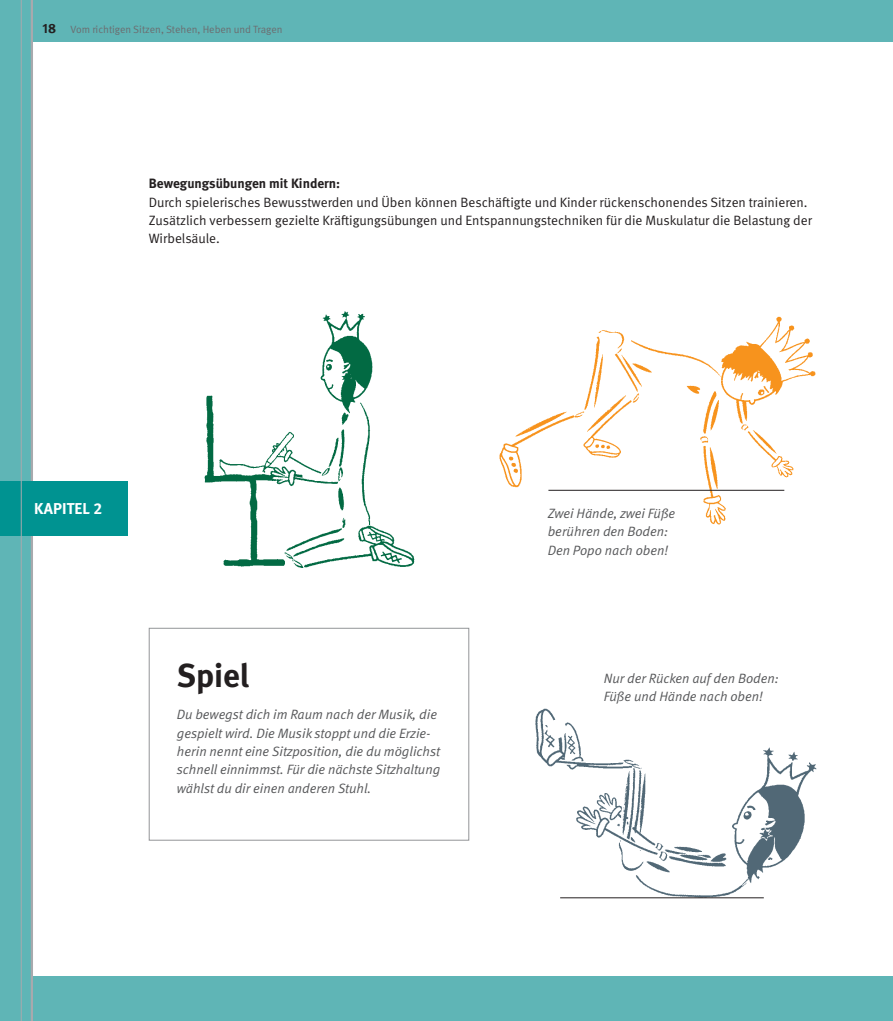
<style>
.page{position:relative;width:893px;height:1021px;background:#fff}
.page>*{position:absolute;margin:0;border:0;box-sizing:border-box;transform-origin:0 0}
.t1{font:700 33px "DGUV Meta";color:#231f20}
.t2{font:700 15.75px "DGUV Meta";letter-spacing:.01em;color:#fff}
.Fl__Text_9{font:italic 13.5px/18.3px "DGUV Meta";color:#57585a}
.Fl__Text_9-2{font:13.5px/18.3px "DGUV Meta";color:#231f20}
.Fl__Text_9-3{font:700 13.5px "DGUV Meta";color:#231f20}
.t3{font:10.5px "DGUV Meta";color:#6c6d70}
.s1{font-weight:700;font-size:13.5px;color:#231f20}
</style>
<div class="page">
<div style="left:0;top:0;width:893px;height:1020px;background:#5fb5b6"></div>
<div style="left:32px;top:43px;width:861px;height:932px;background:#fff"></div>
<hr style="left:31px;top:0;width:2px;height:1020px;background:#a8a9ad">
<div style="left:0;top:481px;width:128px;height:55px;background:#009391"></div>
<hr style="left:21px;top:0;width:1px;height:1020px;background:#a8a9ad">
<hr style="left:892px;top:0;width:1px;height:1020px;background:#d4e8e8">
<img style="left:204px;top:311px;width:211px;height:257px">
<img style="left:535px;top:708px;width:282px;height:191px">
<img style="left:499px;top:316px;width:317px;height:209px">
<div style="left:149px;top:628px;width:320px;height:212px;border:1px solid #939598"></div>
<hr style="left:548px;top:490px;width:236px;height:1px;background:#231f20">
<hr style="left:560px;top:897px;width:204px;height:1px;background:#231f20">
<p class="t3" style="left:43px;top:23px;width:241px"><span class="s1">18</span> Vom richtigen Sitzen, Stehen, Heben und Tragen</p>
<p class="Fl__Text_9-3" style="left:149px;top:176px;width:193px">Bewegungsübungen mit Kindern:</p>
<p class="Fl__Text_9-2" style="left:149px;top:193px;width:665px">Durch spielerisches Bewusstwerden und Üben können Beschäftigte und Kinder rückenschonendes Sitzen trainieren.<br>Zusätzlich verbessern gezielte Kräftigungsübungen und Entspannungstechniken für die Muskulatur die Belastung der<br>Wirbelsäule.</p>
<p class="t2" style="left:34px;top:499px;width:69px">KAPITEL 2</p>
<p class="t1" style="left:177px;top:655px;width:74px">Spiel</p>
<p class="Fl__Text_9" style="left:177px;top:706px;width:265px">Du bewegst dich im Raum nach der Musik, die gespielt wird. Die Musik stoppt und die Erzie&shy;herin nennt eine Sitzposition, die du möglichst schnell einnimmst. Für die nächste Sitzhaltung wählst du dir einen anderen Stuhl.</p>
<p class="Fl__Text_9" style="left:548px;top:504px;width:129px">Zwei Hände, zwei Füße berühren den Boden:<br>Den Popo nach oben!</p>
<p class="Fl__Text_9" style="left:604px;top:669px;width:176px">Nur der Rücken auf den Boden:<br>Füße und Hände nach oben!</p>
</div>
